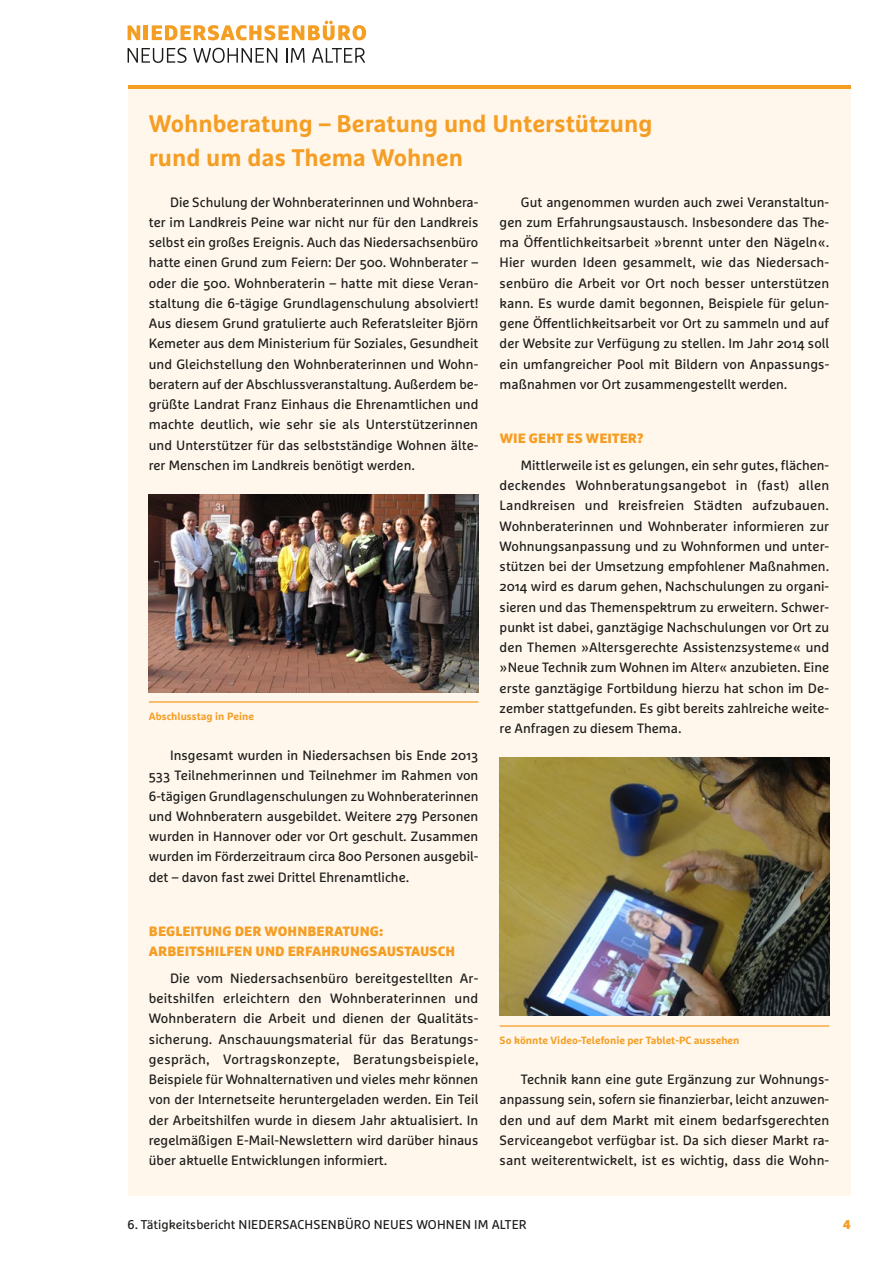
<style>
.page{position:relative;width:893px;height:1263px;background:#fff}
.page>*{position:absolute;margin:0;border:0;box-sizing:border-box;transform-origin:0 0}
.t1{font:700 24px/33.8px "Marselis Pro";color:#f59e24}
.t2{font:13.5px/20.2px "Marselis Pro";color:#1d1d1b;text-align:justify}
.t3{font:900 13.5px/20.2px "Marselis Pro";letter-spacing:.01em;color:#f59e24}
.t4{font:12.75px "Marselis Pro";letter-spacing:.01em;color:#1d1d1b}
.t5{font:900 12.75px "Marselis Pro";color:#f59e24}
.t6{font:700 10.5px "Marselis Pro";color:#f59e24}
</style>
<div class="page">
<div style="left:128px;top:85px;width:722px;height:1110px;background:#fff6ec"></div>
<hr style="left:128px;top:85px;width:722px;height:4px;background:#f59e24">
<svg style="left:128px;top:25px;width:12px;height:15px"></svg>
<hr style="left:144px;top:25px;width:4px;height:15px;background:#f59e24">
<svg style="left:152px;top:21px;width:214px;height:19px"></svg>
<svg style="left:128px;top:48px;width:59px;height:15px"></svg>
<svg style="left:193px;top:48px;width:84px;height:15px"></svg>
<svg style="left:286px;top:48px;width:19px;height:15px"></svg>
<svg style="left:312px;top:48px;width:53px;height:15px"></svg>
<hr style="left:149px;top:701px;width:329px;height:2px;background:#f59e24">
<img style="left:149px;top:495px;width:329px;height:198px">
<hr style="left:500px;top:1025px;width:329px;height:2px;background:#f59e24">
<img style="left:500px;top:758px;width:329px;height:257px">
<h1 class="t1" style="left:149px;top:107px;width:505px">Wohnberatung – Beratung und Unterstützung rund um das Thema Wohnen</h1>
<p class="t2" style="left:149px;top:191px;width:331px;text-indent:21px">Die Schulung der Wohnberaterinnen und Wohnbera&shy;ter im Landkreis Peine war nicht nur für den Landkreis selbst ein großes Ereignis. Auch das Niedersachsenbüro hatte einen Grund zum Feiern: Der 500. Wohnberater – oder die 500. Wohnberaterin – hatte mit diese Veran&shy;staltung die 6-tägige Grundlagenschulung absolviert!<br>Aus diesem Grund gratulierte auch Referatsleiter Björn Kemeter aus dem Ministerium für Soziales, Gesundheit und Gleichstellung den Wohnberaterinnen und Wohn&shy;beratern auf der Abschlussveranstaltung. Außerdem be&shy;grüßte Landrat Franz Einhaus die Ehrenamtlichen und machte deutlich, wie sehr sie als Unterstützerinnen und Unterstützer für das selbstständige Wohnen älte&shy;rer Menschen im Landkreis benötigt werden.</p>
<p class="t2" style="left:500px;top:191px;width:331px;text-indent:21px">Gut angenommen wurden auch zwei Veranstaltun&shy;gen zum Erfahrungsaustausch. Insbesondere das The&shy;ma Öffentlichkeitsarbeit »brennt unter den Nägeln«.<br>Hier wurden Ideen gesammelt, wie das Niedersach&shy;senbüro die Arbeit vor Ort noch besser unterstützen kann. Es wurde damit begonnen, Beispiele für gelun&shy;gene Öffentlichkeitsarbeit vor Ort zu sammeln und auf der Website zur Verfügung zu stellen. Im Jahr 2014 soll ein umfangreicher Pool mit Bildern von Anpassungs&shy;maßnahmen vor Ort zusammengestellt werden.</p>
<p class="t3" style="left:500px;top:428px;width:145px">WIE GEHT ES WEITER?</p>
<p class="t2" style="left:500px;top:455px;width:331px;text-indent:21px">Mittlerweile ist es gelungen, ein sehr gutes, flächen&shy;deckendes Wohnberatungsangebot in (fast) allen Landkreisen und kreisfreien Städten aufzubauen.<br>Wohnberaterinnen und Wohnberater informieren zur Wohnungsanpassung und zu Wohnformen und unter&shy;stützen bei der Umsetzung empfohlener Maßnahmen.<br>2014 wird es darum gehen, Nachschulungen zu organi&shy;sieren und das Themenspektrum zu erweitern. Schwer&shy;punkt ist dabei, ganztägige Nachschulungen vor Ort zu den Themen »Altersgerechte Assistenzsysteme« und »Neue Technik zum Wohnen im Alter« anzubieten. Eine erste ganztägige Fortbildung hierzu hat schon im De&shy;zember stattgefunden. Es gibt bereits zahlreiche weite&shy;re Anfragen zu diesem Thema.</p>
<p class="t6" style="left:149px;top:709px;width:107px">Abschlusstag in Peine</p>
<p class="t2" style="left:149px;top:745px;width:331px;text-indent:21px">Insgesamt wurden in Niedersachsen bis Ende 2013<br>533 Teilnehmerinnen und Teilnehmer im Rahmen von 6-tägigen Grundlagenschulungen zu Wohnberaterinnen und Wohnberatern ausgebildet. Weitere 279 Personen wurden in Hannover oder vor Ort geschult. Zusammen wurden im Förderzeitraum circa 800 Personen ausgebil&shy;det – davon fast zwei Drittel Ehrenamtliche.</p>
<p class="t3" style="left:149px;top:920px;width:308px">BEGLEITUNG DER WOHNBERATUNG:<br>ARBEITSHILFEN UND ERFAHRUNGSAUSTAUSCH</p>
<p class="t2" style="left:149px;top:968px;width:331px;text-indent:21px">Die vom Niedersachsenbüro bereitgestellten Ar&shy;beitshilfen erleichtern den Wohnberaterinnen und Wohnberatern die Arbeit und dienen der Qualitäts&shy;sicherung. Anschauungsmaterial für das Beratungs&shy;gespräch, Vortragskonzepte, Beratungsbeispiele, Beispiele für Wohnalternativen und vieles mehr können von der Internetseite heruntergeladen werden. Ein Teil der Arbeitshilfen wurde in diesem Jahr aktualisiert. In regelmäßigen E-Mail-Newslettern wird darüber hinaus über aktuelle Entwicklungen informiert.</p>
<p class="t6" style="left:500px;top:1033px;width:241px">So könnte Video-Telefonie per Tablet-PC aussehen</p>
<p class="t2" style="left:500px;top:1069px;width:331px;text-indent:21px">Technik kann eine gute Ergänzung zur Wohnungs&shy;anpassung sein, sofern sie finanzierbar, leicht anzuwen&shy;den und auf dem Markt mit einem bedarfsgerechten Serviceangebot verfügbar ist. Da sich dieser Markt ra&shy;sant weiterentwickelt, ist es wichtig, dass die Wohn-</p>
<p class="t4" style="left:128px;top:1217px;width:401px">6. Tätigkeitsbericht NIEDERSACHSENBÜRO NEUES WOHNEN IM ALTER</p>
<p class="t5" style="left:843px;top:1216px;width:9px">4</p>
</div>
